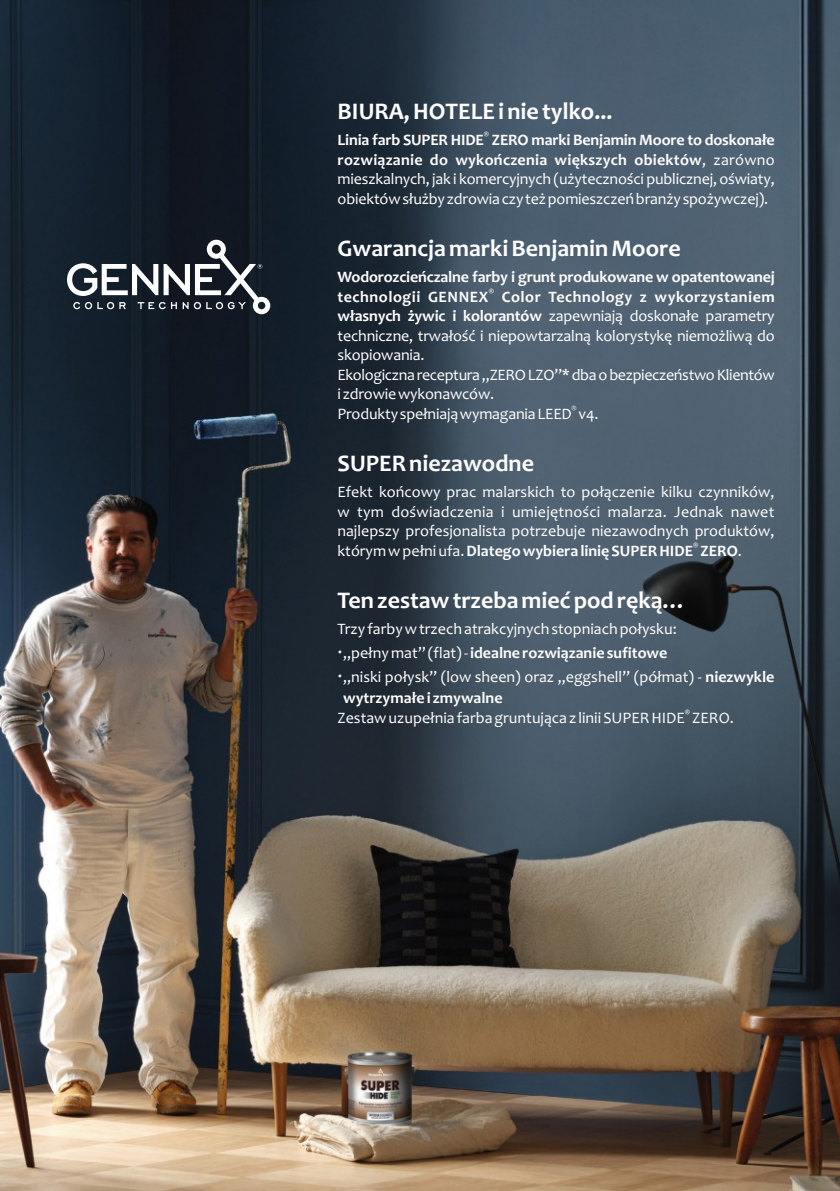
<style>
.page{position:relative;width:840px;height:1191px;background:#fff}
.page>*{position:absolute;margin:0;border:0;box-sizing:border-box;transform-origin:0 0}
.t1{font:700 24px "Candara";color:#fefefe}
.t2{font:16px/19.6px "Candara";letter-spacing:-.01em;color:#fefefe;text-align:justify}
.t3{font:700 16px "Candara";letter-spacing:-.01em;color:#fefefe}
.t4{font:700 8px "Candara";color:#fefefe}
.t5{font:8px "Candara";color:#fefefe}
.s1{font-weight:700}
.s2{font-weight:400}
.s3{font-size:20.4px}
</style>
<div class="page">
<img style="left:0;top:0;width:839px;height:1191px">
<svg style="left:67px;top:240px;width:203px;height:74px"></svg>
<h1 class="t1" style="left:337px;top:102px;width:276px">BIURA, HOTELE i nie tylko...</h1>
<p class="t4" style="left:483px;top:132px;width:7px">®</p>
<p class="t2" style="left:337px;top:132px;width:438px"><span class="s1">Linia farb SUPER HIDE ZERO marki Benjamin Moore to doskonałe rozwiązanie do wykończenia większych obiektów</span>, zarówno mieszkalnych, jak i komercyjnych (użyteczności publicznej, oświaty, obiektówsłużbyzdrowiaczyteżpomieszczeńbranżyspożywczej).</p>
<h1 class="t1" style="left:337px;top:239px;width:344px">Gwarancja marki Benjamin Moore</h1>
<p class="t3" style="left:337px;top:270px;width:438px">Wodorozcieńczalne farby i grunt produkowane w opatentowanej</p>
<p class="t4" style="left:488px;top:288px;width:7px">®</p>
<p class="t2" style="left:337px;top:288px;width:438px;text-align:left"><span class="s1">technologii GENNEX Color Technology z wykorzystaniem własnych żywic i kolorantów</span> zapewniają doskonałe parametry techniczne, trwałość i niepowtarzalną kolorystykę niemożliwą do skopiowania.<br>Ekologicznareceptura„ZEROLZO”*dbaobezpieczeństwoKlientów izdrowiewykonawców.</p>
<p class="t5" style="left:571px;top:405px;width:7px">®</p>
<p class="t2" style="left:337px;top:405px;width:262px">ProduktyspełniająwymaganiaLEED v4.</p>
<h1 class="t1" style="left:337px;top:453px;width:198px">SUPER niezawodne</h1>
<p class="t2" style="left:337px;top:484px;width:438px">Efekt końcowy prac malarskich to połączenie kilku czynników, w tym doświadczenia i umiejętności malarza. Jednak nawet najlepszy profesjonalista potrzebuje niezawodnych produktów,</p>
<p class="t4" style="left:692px;top:542px;width:7px">®</p>
<p class="t3" style="left:337px;top:544px;width:406px"><span class="s2">którym w pełni ufa.</span> Dlatego wybiera linię SUPER HIDE ZERO<span class="s2">.</span></p>
<h1 class="t1" style="left:337px;top:590px;width:350px">Ten zestaw trzeba mieć pod ręką…</h1>
<p class="t2" style="left:337px;top:618px;width:438px;line-height:24.4px;text-align:left">Trzy farby w trzech atrakcyjnych stopniach połysku:<br><span class="s3">·</span>„pełny mat” (flat) - <span class="s1">idealne rozwiązanie sufitowe<br></span><span class="s3">·</span>„niski połysk” (low sheen) oraz „eggshell” (półmat) - <span class="s1">niezwykle</span></p>
<p class="t3" style="left:343px;top:691px;width:161px">wytrzymałe i zmywalne</p>
<p class="t4" style="left:684px;top:709px;width:7px">®</p>
<p class="t2" style="left:337px;top:709px;width:397px">Zestaw uzupełnia farba gruntująca z linii SUPER HIDE ZERO.</p>
</div>
